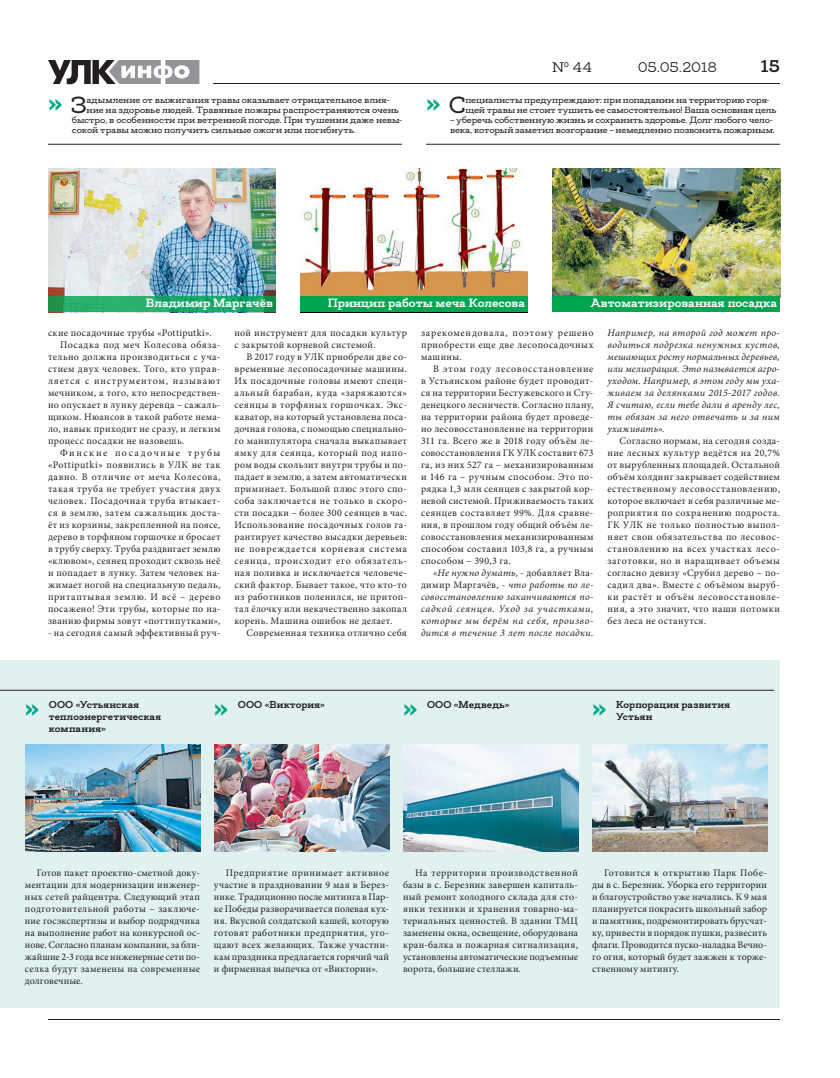
<style>
.page{position:relative;width:840px;height:1078px;background:#fff}
.page>*{position:absolute;margin:0;border:0;box-sizing:border-box;transform-origin:0 0}
.t1{font:800 30px "Deposit Pro";color:#00a786}
.PN{font:700 17px "Deposit Pro";color:#231f20}
.PN1{font:14px "Deposit Pro";letter-spacing:-.015em;color:#231f20}
.t2{font:700 12px "Deposit Pro";color:#fff}
.Текст_10_12_3{font:10px/12px "Minion Pro";letter-spacing:.03em;color:#231f20;text-align:justify}
.Текст_10_12_3-2{font:italic 10px/12px "Minion Pro";letter-spacing:.035em;color:#231f20;text-align:justify}
.t3{font:700 10px/12px "Deposit Pro";letter-spacing:.01em;color:#231f20}
.t4{font:500 9px/10px "Deposit Pro";letter-spacing:-.01em;color:#231f20}
.s1{font-weight:500;font-size:23.3px;color:#231f20}
.s2{font-style:normal}
</style>
<div class="page">
<hr style="left:48px;top:1019px;width:732px;height:1px;background:#231f20">
<hr style="left:213px;top:83px;width:567px;height:1px;background:#231f20">
<svg style="left:48px;top:60px;width:151px;height:24px"></svg>
<div style="left:0;top:660px;width:780px;height:348px;background:#e0f1ef"></div>
<hr style="left:48px;top:144px;width:354px;height:1px;background:#231f20">
<hr style="left:426px;top:144px;width:354px;height:1px;background:#231f20">
<hr style="left:0;top:690px;width:774px;height:1px;background:#231f20">
<img style="left:25px;top:744px;width:175px;height:108px">
<img style="left:214px;top:744px;width:175px;height:108px">
<img style="left:403px;top:744px;width:175px;height:108px">
<img style="left:592px;top:744px;width:175px;height:108px">
<img style="left:48px;top:168px;width:228px;height:129px">
<svg style="left:48px;top:297px;width:228px;height:15px;background:#1fa765"></svg>
<img style="left:552px;top:168px;width:228px;height:129px">
<div style="left:552px;top:297px;width:228px;height:15px;background:#00a54f"></div>
<img style="left:300px;top:168px;width:228px;height:129px">
<div style="left:300px;top:297px;width:228px;height:15px;background:#00a54f"></div>
<p class="t1" style="left:48px;top:84px;width:40px">» <span class="s1">З</span></p>
<p class="t4" style="left:86px;top:95px;width:305px">адымление от выжигания травы оказывает отрицательное влия-</p>
<p class="t4" style="left:86px;top:105px;width:314px">ние на здоровье людей. Травяные пожары распространяются очень</p>
<p class="t4" style="left:72px;top:115px;width:332px">быстро, в особенности при ветренной погоде. При тушении даже невы-</p>
<p class="t4" style="left:72px;top:125px;width:285px">сокой травы можно получить сильные ожоги или погибнуть.</p>
<p class="PN1" style="left:552px;top:59px;width:42px">№ 44</p>
<p class="PN1" style="left:638px;top:59px;width:81px">05.05.2018</p>
<p class="PN" style="left:760px;top:56px;width:21px">15</p>
<p class="t1" style="left:426px;top:84px;width:42px">» <span class="s1">С</span></p>
<p class="t4" style="left:465px;top:95px;width:313px">пециалисты предупреждают: при попадании на территорию горя&shy;щей травы не стоит тушить ее самостоятельно! Ваша основная цель</p>
<p class="t4" style="left:450px;top:115px;width:327px">– уберечь собственную жизнь и сохранить здоровье. Долг любого чело&shy;века, который заметил возгорание – немедленно позвонить пожарным.</p>
<p class="t2" style="left:146px;top:296px;width:129px">Владимир Маргачёв</p>
<p class="t2" style="left:328px;top:296px;width:199px">Принцип работы меча Колесова</p>
<p class="t2" style="left:591px;top:296px;width:188px">Автоматизированная посадка</p>
<p class="Текст_10_12_3" style="left:48px;top:327px;width:165px">ские посадочные трубы «Pottiputki».</p>
<p class="Текст_10_12_3" style="left:48px;top:339px;width:174px;text-indent:12px">Посадка под меч Колесова обяза&shy;тельно должна производиться с уча&shy;стием двух человек. Того, кто управ&shy;ляется с инструментом, называют мечником, а того, кто непосредствен&shy;но опускает в лунку деревца – сажаль&shy;щиком. Нюансов в такой работе нема&shy;ло, навык приходит не сразу, и легким процесс посадки не назовешь.</p>
<p class="Текст_10_12_3" style="left:48px;top:447px;width:174px;text-indent:12px">Финские посадочные трубы «Pottiputki» появились в УЛК не так давно. В отличие от меча Колесова, такая труба не требует участия двух человек. Посадочная труба втыкает&shy;ся в землю, затем сажальщик доста&shy;ёт из корзины, закрепленной на поясе, дерево в торфяном горшочке и бросает в трубу сверху. Труба раздвигает землю «клювом», сеянец проходит сквозь неё и попадает в лунку. Затем человек на&shy;жимает ногой на специальную педаль, притаптывая землю. И всё – дерево посажено! Эти трубы, которые по на&shy;званию фирмы зовут «поттипутками»,</p>
<p class="Текст_10_12_3" style="left:48px;top:627px;width:174px">- на сегодня самый эффективный руч-</p>
<p class="Текст_10_12_3" style="left:234px;top:327px;width:174px">ной инструмент для посадки культур с закрытой корневой системой.</p>
<p class="Текст_10_12_3" style="left:235px;top:351px;width:174px;text-indent:12px">В 2017 году в УЛК приобрели две со&shy;временные лесопосадочные машины.<br>Их посадочные головы имеют специ&shy;альный барабан, куда «заряжаются» сеянцы в торфяных горшочках. Экс&shy;каватор, на который установлена поса&shy;дочная голова, с помощью специально&shy;го манипулятора сначала выкапывает ямку для сеянца, который под напо&shy;ром воды скользит внутри трубы и по&shy;падает в землю, а затем автоматически приминает. Большой плюс этого спо&shy;соба заключается не только в скоро&shy;сти посадки – более 300 сеянцев в час.<br>Использование посадочных голов га&shy;рантирует качество высадки деревьев: не повреждается корневая система сеянца, происходит его обязатель&shy;ная поливка и исключается человече&shy;ский фактор. Бывает такое, что кто-то из работников поленился, не притоп&shy;тал ёлочку или некачественно закопал корень. Машина ошибок не делает.</p>
<p class="Текст_10_12_3" style="left:247px;top:627px;width:162px">Современная техника отлично себя</p>
<p class="Текст_10_12_3" style="left:421px;top:327px;width:174px">зарекомендовала, поэтому решено приобрести еще две лесопосадочных машины.</p>
<p class="Текст_10_12_3" style="left:421px;top:363px;width:174px;text-indent:12px">В этом году лесовосстановление в Устьянском районе будет проводит&shy;ся на территории Бестужевского и Сту&shy;денецкого лесничеств. Согласно плану, на территории района будет проведе&shy;но лесовосстановление на территории 311 га. Всего же в 2018 году объём ле&shy;совосстановления ГК УЛК составит 673 га, из них 527 га – механизированным и 146 га – ручным способом. Это по&shy;рядка 1,3 млн сеянцев с закрытой кор&shy;невой системой. Приживаемость таких сеянцев составляет 99%. Для сравне&shy;ния, в прошлом году общий объём ле&shy;совосстановления механизированным способом составил 103,8 га, а ручным способом – 390,3 га.</p>
<p class="Текст_10_12_3-2" style="left:421px;top:567px;width:174px;text-indent:12px">«Не нужно думать, <span class="s2">- добавляет Вла&shy;димир Маргачёв,</span> - что работы по ле&shy;совосстановлению заканчиваются по&shy;садкой сеянцев. Уход за участками, которые мы берём на себя, произво&shy;дится в течение 3 лет после посадки.</p>
<p class="Текст_10_12_3-2" style="left:608px;top:327px;width:174px">Например, на второй год может про&shy;водиться подрезка ненужных кустов, мешающих росту нормальных деревьев, или мелиорация. Это называется агро&shy;уходом. Например, в этом году мы уха&shy;живаем за делянками 2015-2017 годов.<br>Я считаю, если тебе дали в аренду лес, ты обязан за него отвечать и за ним ухаживать».</p>
<p class="Текст_10_12_3" style="left:608px;top:435px;width:174px;text-indent:12px">Согласно нормам, на сегодня созда&shy;ние лесных культур ведётся на 20,7% от вырубленных площадей. Остальной объём холдинг закрывает содействием естественному лесовосстановлению, которое включает в себя различные ме&shy;роприятия по сохранению подроста.<br>ГК УЛК не только полностью выпол&shy;няет свои обязательства по лесовос&shy;становлению на всех участках лесо&shy;заготовки, но и наращивает объемы согласно девизу «Срубил дерево – по&shy;садил два». Вместе с объёмом выруб&shy;ки растёт и объём лесовосстановле&shy;ния, а это значит, что наши потомки без леса не останутся.</p>
<p class="t1" style="left:25px;top:689px;width:16px">»</p>
<p class="t3" style="left:49px;top:699px;width:114px">ООО «Устьянская теплоэнергетическая компания»</p>
<p class="t1" style="left:214px;top:689px;width:16px">»</p>
<p class="t3" style="left:238px;top:699px;width:89px">ООО «Виктория»</p>
<p class="t1" style="left:403px;top:689px;width:16px">»</p>
<p class="t3" style="left:427px;top:699px;width:84px">ООО «Медведь»</p>
<p class="t1" style="left:592px;top:689px;width:16px">»</p>
<p class="t3" style="left:616px;top:699px;width:116px">Корпорация развития<br>Устьян</p>
<p class="Текст_10_12_3" style="left:25px;top:867px;width:177px;text-indent:12px">Готов пакет проектно-сметной доку&shy;ментации для модернизации инженер&shy;ных сетей райцентра. Следующий этап подготовительной работы – заключе&shy;ние госэкспертизы и выбор подрядчика на выполнение работ на конкурсной ос&shy;нове. Согласно планам компании, за бли&shy;жайшие 2-3 года все инженерные сети по&shy;селка будут заменены на современные долговечные.</p>
<p class="Текст_10_12_3" style="left:214px;top:867px;width:177px;text-indent:12px">Предприятие принимает активное участие в праздновании 9 мая в Берез&shy;нике. Традиционно после митинга в Пар&shy;ке Победы разворачивается полевая кух&shy;ня. Вкусной солдатской кашей, которую готовят работники предприятия, уго&shy;щают всех желающих. Также участни&shy;кам праздника предлагается горячий чай и фирменная выпечка от «Виктории».</p>
<p class="Текст_10_12_3" style="left:403px;top:867px;width:177px;text-indent:12px">На территории производственной базы в с. Березник завершен капиталь&shy;ный ремонт холодного склада для сто&shy;янки техники и хранения товарно-ма&shy;териальных ценностей. В здании ТМЦ заменены окна, освещение, оборудована кран-балка и пожарная сигнализация, установлены автоматические подъемные ворота, большие стеллажи.</p>
<p class="Текст_10_12_3" style="left:592px;top:867px;width:177px;text-indent:12px">Готовится к открытию Парк Побе&shy;ды в с. Березник. Уборка его территории и благоустройство уже начались. К 9 мая планируется покрасить школьный забор и памятник, подремонтировать брусчат&shy;ку, привести в порядок пушки, развесить флаги. Проводится пуско-наладка Вечно&shy;го огня, который будет зажжен к торже&shy;ственному митингу.</p>
</div>
